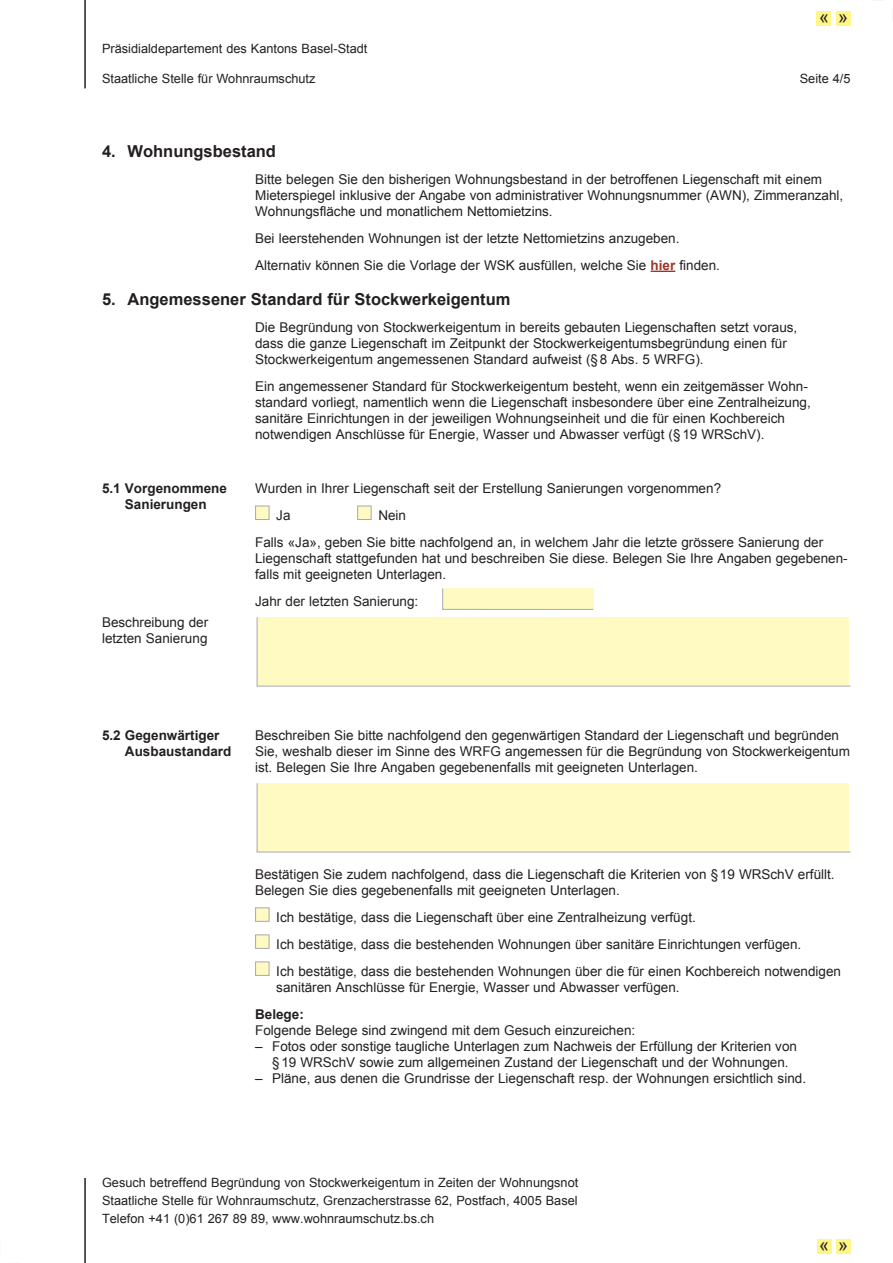
<style>
.page{position:relative;width:893px;height:1263px;background:#fff}
.page>*{position:absolute;margin:0;border:0;box-sizing:border-box;transform-origin:0 0}
.t1{font:18px "Arial";color:#231f20}
.t2{font:700 16.5px "Arial";color:#231f20}
.t3{font:13.5px/15.9px "Arial";color:#231f20}
.t4{font:700 13.5px/16.2px "Arial";color:#231f20;text-align:center}
.t5{font:12.75px/18px "Arial";color:#231f20;text-align:justify}
.s1{font-weight:700;color:#9d3629}
</style>
<div class="page">
<hr style="left:84px;top:0;width:2px;height:88px;background:#231f20">
<div style="left:836px;top:11px;width:14px;height:15px;background:#fff685"></div>
<div style="left:816px;top:11px;width:15px;height:14px;background:#fff685"></div>
<hr style="left:84px;top:1178px;width:2px;height:85px;background:#231f20">
<div style="left:817px;top:1239px;width:14px;height:14px;background:#fff685"></div>
<div style="left:836px;top:1239px;width:14px;height:15px;background:#fff685"></div>
<svg style="left:892px;top:9px;width:1px;height:12px"></svg>
<svg style="left:651px;top:271px;width:24px;height:1px"></svg>
<div style="left:255px;top:505px;width:15px;height:15px;background:#fffac1;border:1px solid #a8a9ad"></div>
<div style="left:357px;top:505px;width:15px;height:15px;background:#fffac1;border:1px solid #a8a9ad"></div>
<div style="left:255px;top:907px;width:15px;height:15px;background:#fffac1;border:1px solid #a8a9ad"></div>
<div style="left:255px;top:934px;width:15px;height:15px;background:#fffac1;border:1px solid #a8a9ad"></div>
<div style="left:255px;top:961px;width:15px;height:15px;background:#fffac1;border:1px solid #a8a9ad"></div>
<div style="left:256px;top:617px;width:595px;height:70px;background:#fffac1"></div>
<div style="left:256px;top:783px;width:595px;height:70px;background:#fffac1"></div>
<svg style="left:442px;top:588px;width:152px;height:22px;background:#faf5c0"></svg>
<p class="t5" style="left:102px;top:40px;width:267px">Präsidialdepartement des Kantons Basel-Stadt</p>
<p class="t5" style="left:102px;top:70px;width:215px">Staatliche Stelle für Wohnraumschutz</p>
<h1 class="t1" style="left:819px;top:5px;width:31px">« »</h1>
<p class="t5" style="left:800px;top:70px;width:52px">Seite 4/5</p>
<p class="t2" style="left:102px;top:140px;width:176px">4. Wohnungsbestand</p>
<p class="t3" style="left:255px;top:171px;width:590px">Bitte belegen Sie den bisherigen Wohnungsbestand in der betroffenen Liegenschaft mit einem<br>Mieterspiegel inklusive der Angabe von administrativer Wohnungsnummer (AWN), Zimmeranzahl,<br>Wohnungsfläche und monatlichem Nettomietzins.</p>
<p class="t3" style="left:255px;top:224px;width:466px;line-height:27.3px">Bei leerstehenden Wohnungen ist der letzte Nettomietzins anzugeben.<br>Alternativ können Sie die Vorlage der WSK ausfüllen, welche Sie <span class="s1">hier</span> finden.</p>
<p class="t2" style="left:102px;top:288px;width:410px">5. Angemessener Standard für Stockwerkeigentum</p>
<p class="t3" style="left:255px;top:319px;width:544px">Die Begründung von Stockwerkeigentum in bereits gebauten Liegenschaften setzt voraus, dass die ganze Liegenschaft im Zeitpunkt der Stockwerkeigentumsbegründung einen für<br>Stockwerkeigentum angemessenen Standard aufweist (§8 Abs. 5 WRFG).</p>
<p class="t3" style="left:255px;top:378px;width:557px">Ein angemessener Standard für Stockwerkeigentum besteht, wenn ein zeitgemässer Wohn&shy;standard vorliegt, namentlich wenn die Liegenschaft insbesondere über eine Zentralheizung, sanitäre Einrichtungen in der jeweiligen Wohnungseinheit und die für einen Kochbereich notwendigen Anschlüsse für Energie, Wasser und Abwasser verfügt (§19 WRSchV).</p>
<p class="t4" style="left:102px;top:480px;width:126px">5.1 Vorgenommene<br>Sanierungen</p>
<p class="t3" style="left:102px;top:614px;width:108px">Beschreibung der letzten Sanierung</p>
<p class="t3" style="left:276px;top:475px;width:446px;line-height:27px;text-indent:-21px">Wurden in Ihrer Liegenschaft seit der Erstellung Sanierungen vorgenommen?<br>Ja</p>
<p class="t3" style="left:255px;top:502px;width:570px;line-height:27px;text-indent:123px">Nein<br>Falls «Ja», geben Sie bitte nachfolgend an, in welchem Jahr die letzte grössere Sanierung der</p>
<p class="t3" style="left:255px;top:550px;width:594px">Liegenschaft stattgefunden hat und beschreiben Sie diese. Belegen Sie Ihre Angaben gegebenen&shy;falls mit geeigneten Unterlagen.</p>
<p class="t3" style="left:255px;top:593px;width:165px">Jahr der letzten Sanierung:</p>
<p class="t4" style="left:125px;top:728px;width:108px;text-align:left;text-indent:-23px">5.2 Gegenwärtiger<br>Ausbaustandard</p>
<p class="t3" style="left:255px;top:727px;width:596px">Beschreiben Sie bitte nachfolgend den gegenwärtigen Standard der Liegenschaft und begründen<br>Sie, weshalb dieser im Sinne des WRFG angemessen für die Begründung von Stockwerkeigentum ist. Belegen Sie Ihre Angaben gegebenenfalls mit geeigneten Unterlagen.</p>
<p class="t3" style="left:255px;top:866px;width:581px">Bestätigen Sie zudem nachfolgend, dass die Liegenschaft die Kriterien von §19 WRSchV erfüllt.<br>Belegen Sie dies gegebenenfalls mit geeigneten Unterlagen.</p>
<p class="t3" style="left:276px;top:904px;width:566px;line-height:27px">Ich bestätige, dass die Liegenschaft über eine Zentralheizung verfügt.<br>Ich bestätige, dass die bestehenden Wohnungen über sanitäre Einrichtungen verfügen.<br>Ich bestätige, dass die bestehenden Wohnungen über die für einen Kochbereich notwendigen</p>
<p class="t3" style="left:276px;top:979px;width:405px">sanitären Anschlüsse für Energie, Wasser und Abwasser verfügen.</p>
<p class="t4" style="left:255px;top:1006px;width:50px">Belege:</p>
<p class="t3" style="left:255px;top:1022px;width:382px">Folgende Belege sind zwingend mit dem Gesuch einzureichen:</p>
<p class="t3" style="left:272px;top:1038px;width:526px;text-indent:-17px">– Fotos oder sonstige taugliche Unterlagen zum Nachweis der Erfüllung der Kriterien von §19 WRSchV sowie zum allgemeinen Zustand der Liegenschaft und der Wohnungen.</p>
<p class="t3" style="left:255px;top:1070px;width:552px">– Pläne, aus denen die Grundrisse der Liegenschaft resp. der Wohnungen ersichtlich sind.</p>
<p class="t5" style="left:102px;top:1174px;width:478px">Gesuch betreffend Begründung von Stockwerkeigentum in Zeiten der Wohnungsnot Staatliche Stelle für Wohnraumschutz, Grenzacherstrasse 62, Postfach, 4005 Basel Telefon +41 (0)61 267 89 89, www.wohnraumschutz.bs.ch</p>
<h1 class="t1" style="left:819px;top:1233px;width:30px">« »</h1>
</div>
